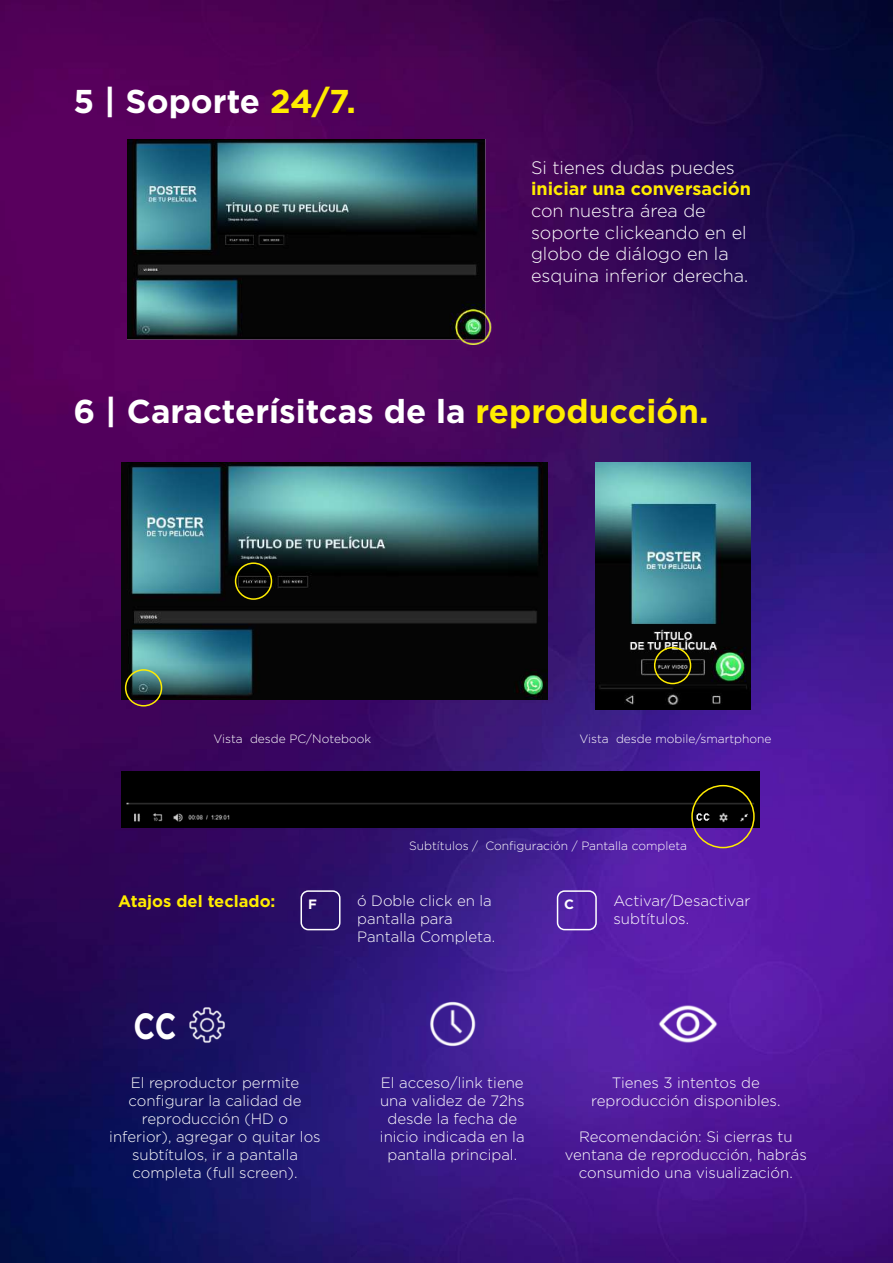
<style>
.page{position:relative;width:893px;height:1263px;background:#fff}
.page>*{position:absolute;margin:0;border:0;box-sizing:border-box;transform-origin:0 0}
.t1{font:700 36.45px "Gotham Pro";color:#fff;scale:.81 1}
.t2{font:700 33px "Gotham Pro";color:#fff}
.t3{font:300 18px/21.6px "Gotham";color:#fff}
.t4{font:700 18px "Gotham Pro";color:#ffec00}
.t5{font:700 16.5px "Gotham Pro";color:#ffec00}
.t6{font:300 15px/18px "Gotham";color:#fff;text-align:center}
.t7{font:700 13.5px "Gotham Pro";color:#fff}
.t8{font:300 12px "Gotham";color:#fff}
.s1{color:#ffec00}
</style>
<div class="page">
<img style="left:0;top:0;width:893px;height:1263px">
<img style="left:128px;top:140px;width:372px;height:209px">
<img style="left:122px;top:462px;width:425px;height:238px">
<div style="left:235px;top:562px;width:37px;height:38px;border:2px solid #ffec00;border-radius:50%"></div>
<img style="left:595px;top:462px;width:155px;height:247px">
<div style="left:654px;top:647px;width:37px;height:37px;border:2px solid #ffec00;border-radius:50%"></div>
<div style="left:125px;top:669px;width:37px;height:37px;border:2px solid #ffec00;border-radius:50%"></div>
<div style="left:122px;top:771px;width:638px;height:57px;background:#000"></div>
<div style="left:691px;top:785px;width:64px;height:63px;border:2px solid #ffec00;border-radius:50%"></div>
<div style="left:301px;top:890px;width:39px;height:40px;border:2px solid #fff;border-radius:7px"></div>
<div style="left:557px;top:890px;width:40px;height:40px;border:2px solid #fff;border-radius:7px"></div>
<img style="left:182px;top:1000px;width:51px;height:50px">
<img style="left:420px;top:992px;width:64px;height:64px">
<img style="left:656px;top:992px;width:64px;height:64px">
<h2 class="t2" style="left:73px;top:82px;width:284px">5 | Soporte <span class="s1">24/7.</span></h2>
<p class="t3" style="left:531px;top:156px;width:205px">Si tienes dudas puedes</p>
<p class="t4" style="left:531px;top:179px;width:222px">iniciar una conversación</p>
<p class="t3" style="left:531px;top:200px;width:219px">con nuestra área de soporte clickeando en el globo de diálogo en la esquina inferior derecha.</p>
<h2 class="t2" style="left:73px;top:393px;width:636px">6 | Caracterísitcas de la <span class="s1">reproducción.</span></h2>
<p class="t8" style="left:213px;top:732px;width:159px">Vista desde PC/Notebook</p>
<p class="t8" style="left:579px;top:732px;width:194px">Vista desde mobile/smartphone</p>
<p class="t8" style="left:409px;top:839px;width:279px">Subtítulos / Configuración / Pantalla completa</p>
<p class="t5" style="left:118px;top:891px;width:159px">Atajos del teclado:</p>
<p class="t7" style="left:308px;top:896px;width:10px">F</p>
<p class="t6" style="left:613px;top:891px;width:138px;text-align:left">Activar/Desactivar subtítulos.</p>
<p class="t6" style="left:357px;top:891px;width:140px;text-align:left">ó Doble click en la pantalla para<br>Pantalla Completa.</p>
<p class="t7" style="left:564px;top:896px;width:11px">C</p>
<h1 class="t1" style="left:134px;top:1005px;width:54px">CC</h1>
<p class="t6" style="left:109px;top:1073px;width:213px">El reproductor permite configurar la calidad de reproducción (HD o inferior), agregar o quitar los subtítulos, ir a pantalla completa (full screen).</p>
<p class="t6" style="left:380px;top:1073px;width:146px">El acceso/link tiene una validez de 72hs desde la fecha de inicio indicada en la pantalla principal.</p>
<p class="t6" style="left:591px;top:1073px;width:191px">Tienes 3 intentos de reproducción disponibles.</p>
<p class="t6" style="left:565px;top:1127px;width:244px">Recomendación: Si cierras tu ventana de reproducción, habrás consumido una visualización.</p>
</div>
